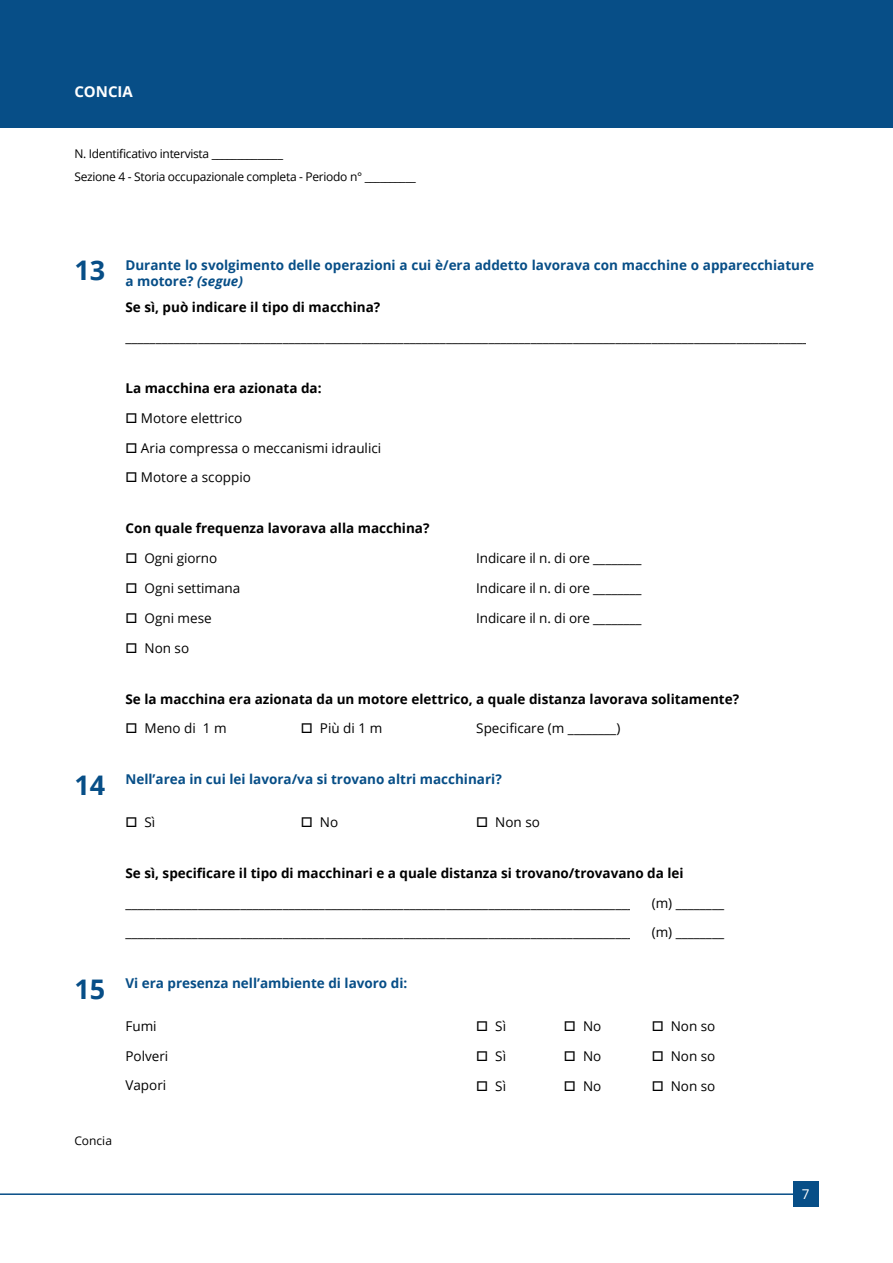
<style>
.page{position:relative;width:893px;height:1263px;background:#fff}
.page>*{position:absolute;margin:0;border:0;box-sizing:border-box;transform-origin:0 0}
.t1{font:700 15px "Open Sans";color:#fff}
.t2{font:13.5px "Open Sans";color:#000}
.t3{font:700 13.5px "Open Sans";color:#000}
.t4{font:700 13.5px/16.2px "Open Sans";color:#074e87}
.t5{font:13.5px "Open Sans";color:#fff}
.t6{font:12px/22.5px "Open Sans";letter-spacing:-.025em;color:#000}
.s1{font-size:27px}
.s2{font-style:italic}
</style>
<div class="page">
<div style="left:0;top:0;width:893px;height:127px;background:#074e87"></div>
<hr style="left:0;top:1193px;width:802px;height:2px;background:#074e87">
<div style="left:793px;top:1181px;width:26px;height:26px;background:#074e87"></div>
<p class="t1" style="left:74px;top:80px;width:60px">CONCIA</p>
<p class="t6" style="left:74px;top:142px;width:343px">N. Identificativo intervista ______________<br>Sezione 4 - Storia occupazionale completa - Periodo n° __________</p>
<p class="t4" style="left:125px;top:256px;width:690px;text-indent:-51px"><span class="s1">13</span> Durante lo svolgimento delle operazioni a cui è/era addetto lavorava con macchine o apparecchiature a motore? <span class="s2">(segue)</span></p>
<p class="t3" style="left:125px;top:298px;width:256px">Se sì, può indicare il tipo di macchina?</p>
<p class="t2" style="left:125px;top:328px;width:685px">_________________________________________________________________________________________________________________</p>
<p class="t3" style="left:125px;top:379px;width:198px">La macchina era azionata da:</p>
<p class="t2" style="left:125px;top:409px;width:118px">□ Motore elettrico</p>
<p class="t2" style="left:125px;top:438px;width:257px">□ Aria compressa o meccanismi idraulici</p>
<p class="t2" style="left:125px;top:468px;width:127px">□ Motore a scoppio</p>
<p class="t3" style="left:125px;top:519px;width:306px">Con quale frequenza lavorava alla macchina?</p>
<p class="t2" style="left:125px;top:549px;width:93px">□ Ogni giorno</p>
<p class="t2" style="left:476px;top:549px;width:167px">Indicare il n. di ore ________</p>
<p class="t2" style="left:125px;top:579px;width:116px">□ Ogni settimana</p>
<p class="t2" style="left:476px;top:579px;width:167px">Indicare il n. di ore ________</p>
<p class="t2" style="left:125px;top:609px;width:88px">□ Ogni mese</p>
<p class="t2" style="left:476px;top:609px;width:167px">Indicare il n. di ore ________</p>
<p class="t2" style="left:125px;top:638px;width:65px">□ Non so</p>
<p class="t3" style="left:125px;top:689px;width:615px">Se la macchina era azionata da un motore elettrico, a quale distanza lavorava solitamente?</p>
<p class="t2" style="left:125px;top:719px;width:103px">□ Meno di 1 m</p>
<p class="t2" style="left:301px;top:719px;width:83px">□ Più di 1 m</p>
<p class="t2" style="left:476px;top:719px;width:146px">Specificare (m ________)</p>
<p class="t4" style="left:74px;top:771px;width:429px"><span class="s1">14</span> Nell’area in cui lei lavora/va si trovano altri macchinari?</p>
<p class="t2" style="left:125px;top:813px;width:31px">□ Sì</p>
<p class="t2" style="left:301px;top:813px;width:39px">□ No</p>
<p class="t2" style="left:476px;top:813px;width:65px">□ Non so</p>
<p class="t3" style="left:125px;top:863px;width:560px">Se sì, specificare il tipo di macchinari e a quale distanza si trovano/trovavano da lei</p>
<p class="t2" style="left:125px;top:893px;width:510px">____________________________________________________________________________________</p>
<p class="t2" style="left:652px;top:893px;width:74px">(m) ________</p>
<p class="t2" style="left:125px;top:923px;width:510px">____________________________________________________________________________________</p>
<p class="t2" style="left:652px;top:923px;width:74px">(m) ________</p>
<p class="t4" style="left:74px;top:975px;width:334px"><span class="s1">15</span> Vi era presenza nell’ambiente di lavoro di:</p>
<p class="t2" style="left:125px;top:1017px;width:33px">Fumi</p>
<p class="t2" style="left:476px;top:1017px;width:31px">□ Sì</p>
<p class="t2" style="left:564px;top:1017px;width:39px">□ No</p>
<p class="t2" style="left:652px;top:1017px;width:65px">□ Non so</p>
<p class="t2" style="left:125px;top:1046px;width:44px">Polveri</p>
<p class="t2" style="left:476px;top:1047px;width:31px">□ Sì</p>
<p class="t2" style="left:564px;top:1047px;width:39px">□ No</p>
<p class="t2" style="left:652px;top:1047px;width:65px">□ Non so</p>
<p class="t2" style="left:125px;top:1076px;width:42px">Vapori</p>
<p class="t2" style="left:476px;top:1076px;width:31px">□ Sì</p>
<p class="t2" style="left:564px;top:1076px;width:39px">□ No</p>
<p class="t2" style="left:652px;top:1076px;width:65px">□ Non so</p>
<p class="t6" style="left:74px;top:1129px;width:39px">Concia</p>
<p class="t5" style="left:802px;top:1184px;width:9px">7</p>
</div>
